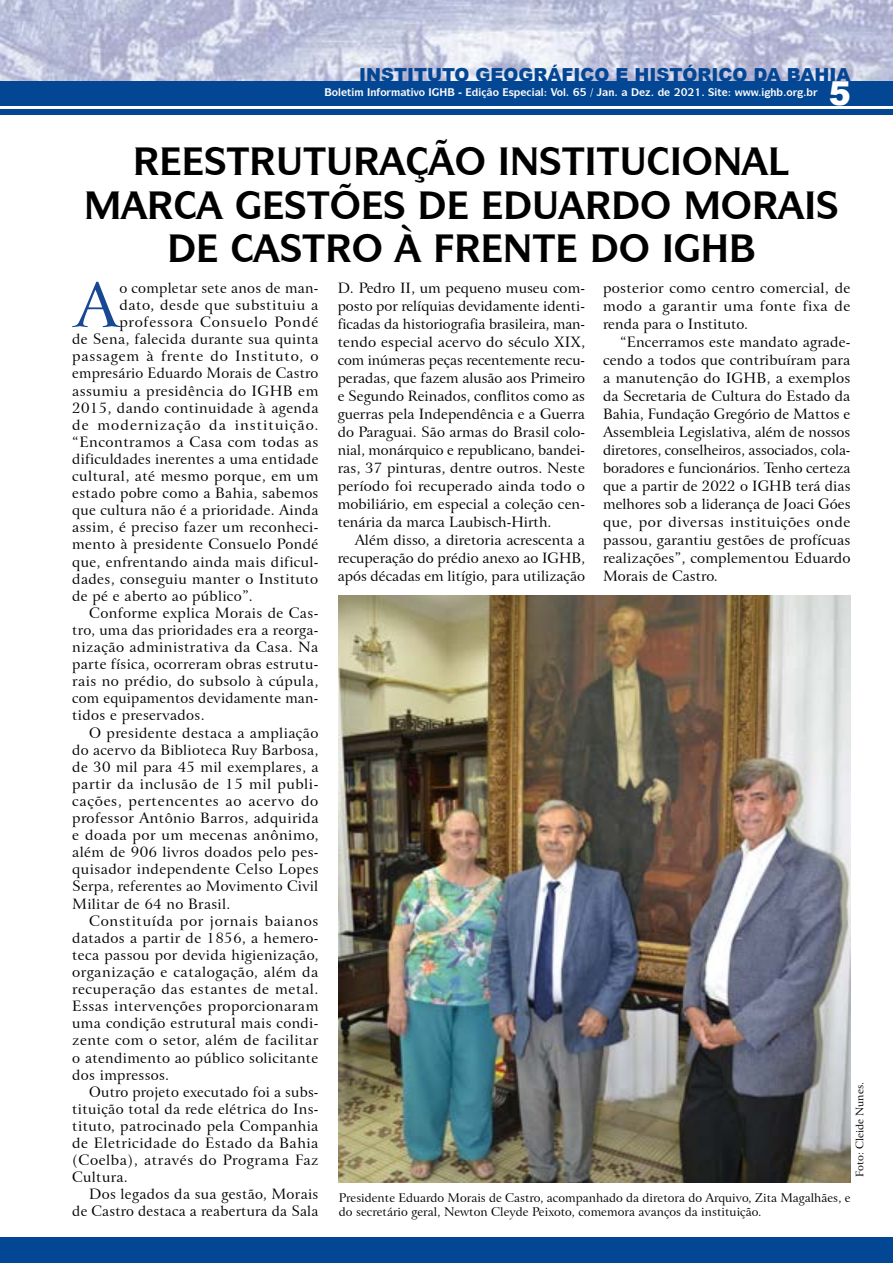
<style>
.page{position:relative;width:893px;height:1263px;background:#fff}
.page>*{position:absolute;margin:0;border:0;box-sizing:border-box;transform-origin:0 0}
.t1{font:61.2px "Arrus BT";color:#184891}
.t2{font:33px "Arial MT Black";color:#fff}
.t3{font:18px "Arial MT Black";color:#034694}
.t4{font:14.25px/18px "Arrus BT";letter-spacing:.025em;color:#000;text-align:justify}
.t5{font:14.25px "Arrus BT";letter-spacing:.045em;color:#000}
.t6{font:14.25px "Arrus BT";letter-spacing:.05em;color:#000}
.t7{font:14.25px "Arrus BT";letter-spacing:.07em;color:#000}
.t8{font:12px/14.4px "Arrus BT";color:#000}
.t9{font:10.5px "Arrus BT";color:#000}
.t10{font:700 10.5px "Symbol IT Cby BT";color:#fff}
</style>
<div class="page">
<img style="left:0;top:0;width:893px;height:81px">
<div style="left:0;top:1237px;width:893px;height:26px;background:#034694"></div>
<div style="left:0;top:110px;width:893px;height:5px;background:#034694"></div>
<div style="left:0;top:81px;width:893px;height:24px;background:#034694"></div>
<img style="left:339px;top:595px;width:511px;height:587px">
<p class="t3" style="left:359px;top:64px;width:493px">INSTITUTO GEOGRÁFICO E HISTÓRICO DA BAHIA</p>
<h2 class="t2" style="left:829px;top:73px;width:24px">5</h2>
<p class="t10" style="left:332px;top:86px;width:21px">□● ▼</p>
<p class="t10" style="left:407px;top:86px;width:20px">▼❖□</p>
<p class="t10" style="left:541px;top:86px;width:27px">● □●</p>
<p class="t10" style="left:608px;top:86px;width:8px">■</p>
<h1 class="t1" style="left:75px;top:268px;width:45px">A</h1>
<p class="t4" style="left:119px;top:279px;width:201px">o completar sete anos de man-</p>
<p class="t4" style="left:119px;top:296px;width:201px">dato, desde que substituiu a</p>
<p class="t6" style="left:119px;top:313px;width:200px">professora Consuelo Pondé</p>
<p class="t4" style="left:72px;top:330px;width:248px">de Sena, falecida durante sua quinta</p>
<p class="t6" style="left:72px;top:347px;width:248px">passagem à frente do Instituto, o</p>
<p class="t4" style="left:72px;top:365px;width:248px">empresário Eduardo Morais de Castro</p>
<p class="t4" style="left:72px;top:382px;width:248px">assumiu a presidência do IGHB em</p>
<p class="t4" style="left:72px;top:399px;width:248px">2015, dando continuidade à agenda</p>
<p class="t7" style="left:72px;top:416px;width:248px">de modernização da instituição.</p>
<p class="t4" style="left:72px;top:433px;width:248px">“Encontramos a Casa com todas as</p>
<p class="t4" style="left:72px;top:450px;width:248px">dificuldades inerentes a uma entidade</p>
<p class="t4" style="left:72px;top:467px;width:248px">cultural, até mesmo porque, em um</p>
<p class="t4" style="left:72px;top:484px;width:248px">estado pobre como a Bahia, sabemos</p>
<p class="t4" style="left:72px;top:501px;width:248px">que cultura não é a prioridade. Ainda</p>
<p class="t4" style="left:72px;top:519px;width:248px">assim, é preciso fazer um reconheci-</p>
<p class="t4" style="left:72px;top:536px;width:248px">mento à presidente Consuelo Pondé</p>
<p class="t4" style="left:72px;top:553px;width:248px">que, enfrentando ainda mais dificul-</p>
<p class="t4" style="left:72px;top:570px;width:248px">dades, conseguiu manter o Instituto</p>
<p class="t4" style="left:72px;top:587px;width:182px">de pé e aberto ao público”.</p>
<p class="t4" style="left:89px;top:604px;width:231px">Conforme explica Morais de Cas-</p>
<p class="t4" style="left:72px;top:621px;width:248px">tro, uma das prioridades era a reorga-</p>
<p class="t4" style="left:72px;top:638px;width:248px">nização administrativa da Casa. Na</p>
<p class="t4" style="left:72px;top:655px;width:248px">parte física, ocorreram obras estrutu-</p>
<p class="t4" style="left:72px;top:672px;width:248px">rais no prédio, do subsolo à cúpula,</p>
<p class="t4" style="left:72px;top:690px;width:248px">com equipamentos devidamente man-</p>
<p class="t4" style="left:72px;top:707px;width:134px">tidos e preservados.</p>
<p class="t4" style="left:89px;top:724px;width:231px">O presidente destaca a ampliação</p>
<p class="t4" style="left:72px;top:741px;width:248px">do acervo da Biblioteca Ruy Barbosa,</p>
<p class="t4" style="left:72px;top:758px;width:248px">de 30 mil para 45 mil exemplares, a</p>
<p class="t4" style="left:72px;top:775px;width:248px">partir da inclusão de 15 mil publi-</p>
<p class="t5" style="left:72px;top:792px;width:248px">cações, pertencentes ao acervo do</p>
<p class="t4" style="left:72px;top:809px;width:248px">professor Antônio Barros, adquirida</p>
<p class="t4" style="left:72px;top:826px;width:248px">e doada por um mecenas anônimo,</p>
<p class="t4" style="left:72px;top:843px;width:248px">além de 906 livros doados pelo pes-</p>
<p class="t4" style="left:72px;top:861px;width:248px">quisador independente Celso Lopes</p>
<p class="t4" style="left:72px;top:878px;width:248px">Serpa, referentes ao Movimento Civil</p>
<p class="t4" style="left:72px;top:895px;width:160px">Militar de 64 no Brasil.</p>
<p class="t5" style="left:89px;top:912px;width:231px">Constituída por jornais baianos</p>
<p class="t4" style="left:72px;top:929px;width:248px">datados a partir de 1856, a hemero-</p>
<p class="t4" style="left:72px;top:946px;width:248px">teca passou por devida higienização,</p>
<p class="t4" style="left:72px;top:963px;width:248px">organização e catalogação, além da</p>
<p class="t4" style="left:72px;top:980px;width:248px">recuperação das estantes de metal.</p>
<p class="t4" style="left:72px;top:997px;width:248px">Essas intervenções proporcionaram</p>
<p class="t4" style="left:72px;top:1014px;width:248px">uma condição estrutural mais condi-</p>
<p class="t4" style="left:72px;top:1032px;width:248px">zente com o setor, além de facilitar</p>
<p class="t4" style="left:72px;top:1049px;width:248px">o atendimento ao público solicitante</p>
<p class="t4" style="left:72px;top:1066px;width:98px">dos impressos.</p>
<p class="t4" style="left:89px;top:1083px;width:231px">Outro projeto executado foi a subs-</p>
<p class="t4" style="left:72px;top:1100px;width:248px">tituição total da rede elétrica do Ins-</p>
<p class="t4" style="left:72px;top:1117px;width:248px">tituto, patrocinado pela Companhia</p>
<p class="t4" style="left:72px;top:1134px;width:248px">de Eletricidade do Estado da Bahia</p>
<p class="t4" style="left:72px;top:1151px;width:248px">(Coelba), através do Programa Faz</p>
<p class="t4" style="left:72px;top:1168px;width:57px">Cultura.</p>
<p class="t4" style="left:89px;top:1185px;width:231px">Dos legados da sua gestão, Morais</p>
<p class="t4" style="left:72px;top:1203px;width:248px">de Castro destaca a reabertura da Sala</p>
<p class="t4" style="left:338px;top:279px;width:249px">D. Pedro II, um pequeno museu com&shy;posto por relíquias devidamente identi&shy;ficadas da historiografia brasileira, man&shy;tendo especial acervo do século XIX, com inúmeras peças recentemente recu&shy;peradas, que fazem alusão aos Primeiro e Segundo Reinados, conflitos como as guerras pela Independência e a Guerra do Paraguai. São armas do Brasil colo&shy;nial, monárquico e republicano, bandei&shy;ras, 37 pinturas, dentre outros. Neste período foi recuperado ainda todo o mobiliário, em especial a coleção cen&shy;tenária da marca Laubisch-Hirth.</p>
<p class="t4" style="left:338px;top:531px;width:249px;text-indent:17px">Além disso, a diretoria acrescenta a recuperação do prédio anexo ao IGHB, após décadas em litígio, para utilização</p>
<p class="t4" style="left:603px;top:279px;width:249px">posterior como centro comercial, de modo a garantir uma fonte fixa de renda para o Instituto.</p>
<p class="t4" style="left:603px;top:333px;width:249px;text-indent:17px">“Encerramos este mandato agrade&shy;cendo a todos que contribuíram para a manutenção do IGHB, a exemplos da Secretaria de Cultura do Estado da Bahia, Fundação Gregório de Mattos e Assembleia Legislativa, além de nossos diretores, conselheiros, associados, cola&shy;boradores e funcionários. Tenho certeza que a partir de 2022 o IGHB terá dias melhores sob a liderança de Joaci Góes que, por diversas instituições onde passou, garantiu gestões de profícuas realizações”, complementou Eduardo Morais de Castro.</p>
<p class="t9" style="left:853px;top:1177px;width:96px;rotate:-90deg">Foto: Cleide Nunes.</p>
<p class="t8" style="left:339px;top:1191px;width:513px">Presidente Eduardo Morais de Castro, acompanhado da diretora do Arquivo, Zita Magalhães, e do secretário geral, Newton Cleyde Peixoto, comemora avanços da instituição.</p>
</div>
